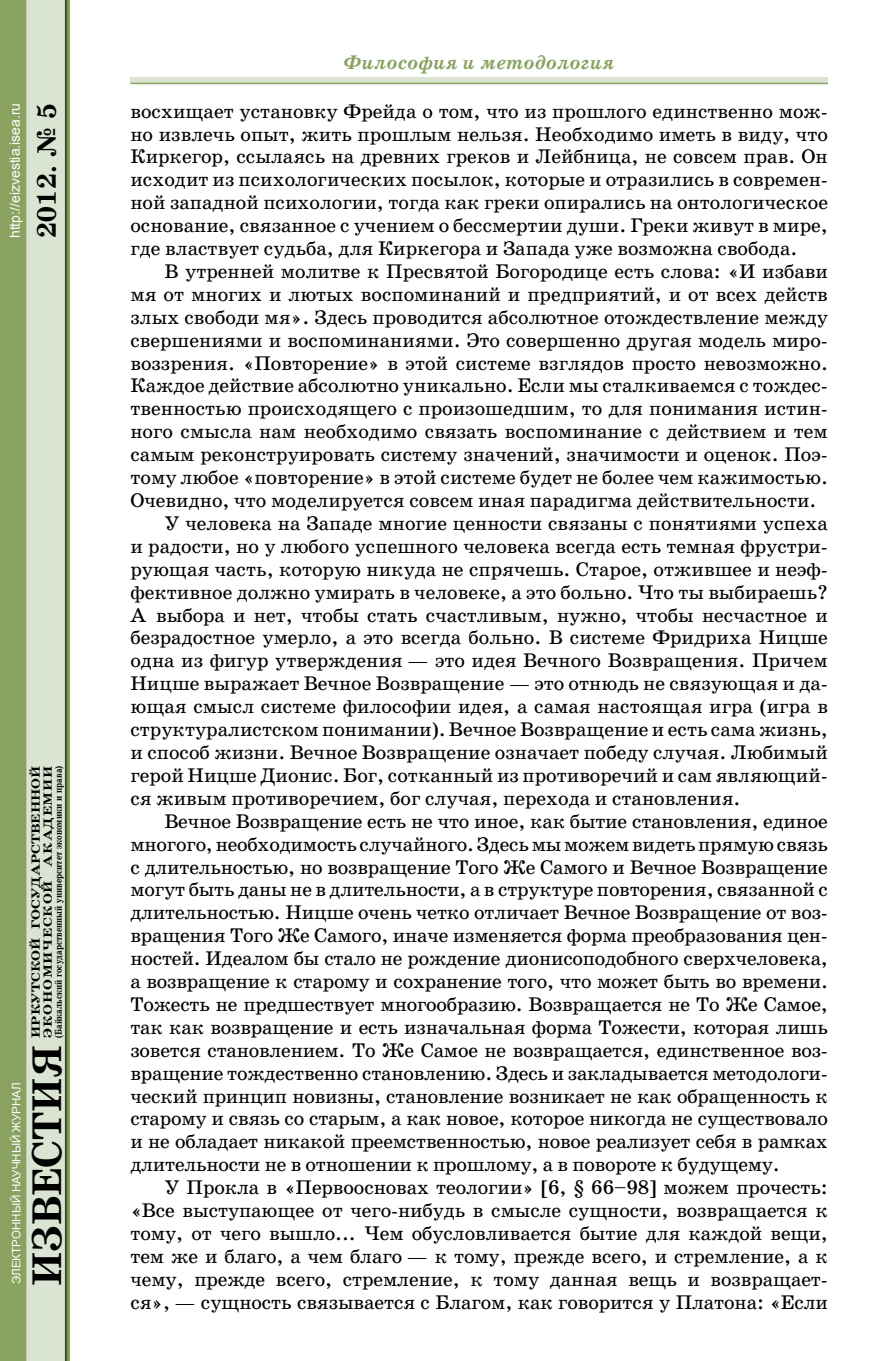
<style>
.page{position:relative;width:896px;height:1361px;background:#fff}
.page>*{position:absolute;margin:0;border:0;box-sizing:border-box;transform-origin:0 0}
.t1{font:700 42px "School Book C";color:#000}
.t2{font:700 27px "School Book C";color:#000}
.t3{font:20px/22.8px "School Book C";color:#000;text-align:justify}
.t4{font:italic 700 20px "School Book C";color:#89a260}
.t5{font:14px "Arial";color:#fff}
.t6{font:700 12px/12px "School Book C";color:#000;scale:1.25 1}
.t7{font:11.6px "Arial";color:#fff}
.t8{font:700 10px "School Book C";color:#000;scale:.85 1}
</style>
<div class="page">
<img style="left:0;top:0;width:70px;height:1361px">
<svg style="left:130px;top:77px;width:698px;height:6px;background:#d6e0cd"></svg>
<hr style="left:130px;top:83px;width:698px;height:1px;background:#89a260">
<p class="t5" style="left:6px;top:238px;width:137px;rotate:-90deg">http://eizvestia.isea.ru</p>
<h2 class="t2" style="left:32px;top:238px;width:136px;rotate:-90deg">2012. № 5</h2>
<p class="t7" style="left:9px;top:1284px;width:203px;rotate:-90deg">ЭЛЕКТРОННЫЙ НАУЧНЫЙ ЖУРНАЛ</p>
<p class="t6" style="left:30px;top:1037px;width:219px;rotate:-90deg">ИРКУТСКОЙ ГОСУДАРСТВЕННОЙ<br>ЭКОНОМИЧЕСКОЙ АКАДЕМИИ</p>
<p class="t8" style="left:53px;top:1037px;width:322px;rotate:-90deg">(Байкальский государственный университет экономики и права)</p>
<h1 class="t1" style="left:23px;top:1286px;width:243px;rotate:-90deg">ИЗВЕСТИЯ</h1>
<p class="t4" style="left:343px;top:51px;width:273px">Философия и методология</p>
<p class="t3" style="left:130px;top:100px;width:699px">восхищает установку Фрейда о том, что из прошлого единственно мож&shy;но извлечь опыт, жить прошлым нельзя. Необходимо иметь в виду, что Киркегор, ссылаясь на древних греков и Лейбница, не совсем прав. Он исходит из психологических посылок, которые и отразились в современ&shy;ной западной психологии, тогда как греки опирались на онтологическое основание, связанное с учением о бессмертии души. Греки живут в мире, где властвует судьба, для Киркегора и Запада уже возможна свобода.</p>
<p class="t3" style="left:164px;top:260px;width:665px">В утренней молитве к Пресвятой Богородице есть слова: «И избави</p>
<p class="t3" style="left:130px;top:283px;width:699px">мя от многих и лютых воспоминаний и предприятий, и от всех действ</p>
<p class="t3" style="left:130px;top:306px;width:699px">злых свободи мя». Здесь проводится абсолютное отождествление между</p>
<p class="t3" style="left:130px;top:329px;width:699px">свершениями и воспоминаниями. Это совершенно другая модель миро-</p>
<p class="t3" style="left:130px;top:352px;width:699px">воззрения. «Повторение» в этой системе взглядов просто невозможно.</p>
<p class="t3" style="left:130px;top:374px;width:699px">Каждое действие абсолютно уникально. Если мы сталкиваемся с тождес-</p>
<p class="t3" style="left:130px;top:397px;width:699px">твенностью происходящего с произошедшим, то для понимания истин-</p>
<p class="t3" style="left:130px;top:420px;width:699px">ного смысла нам необходимо связать воспоминание с действием и тем</p>
<p class="t3" style="left:130px;top:443px;width:699px">самым реконструировать систему значений, значимости и оценок. Поэ-</p>
<p class="t3" style="left:130px;top:466px;width:699px">тому любое «повторение» в этой системе будет не более чем кажимостью.</p>
<p class="t3" style="left:130px;top:489px;width:687px">Очевидно, что моделируется совсем иная парадигма действительности.</p>
<p class="t3" style="left:164px;top:512px;width:665px">У человека на Западе многие ценности связаны с понятиями успеха</p>
<p class="t3" style="left:130px;top:535px;width:699px">и радости, но у любого успешного человека всегда есть темная фрустри-</p>
<p class="t3" style="left:130px;top:558px;width:699px">рующая часть, которую никуда не спрячешь. Старое, отжившее и неэф-</p>
<p class="t3" style="left:130px;top:581px;width:699px">фективное должно умирать в человеке, а это больно. Что ты выбираешь?</p>
<p class="t3" style="left:130px;top:603px;width:699px">А выбора и нет, чтобы стать счастливым, нужно, чтобы несчастное и</p>
<p class="t3" style="left:130px;top:626px;width:699px">безрадостное умерло, а это всегда больно. В системе Фридриха Ницше</p>
<p class="t3" style="left:130px;top:649px;width:699px">одна из фигур утверждения — это идея Вечного Возвращения. Причем</p>
<p class="t3" style="left:130px;top:672px;width:699px">Ницше выражает Вечное Возвращение — это отнюдь не связующая и да-</p>
<p class="t3" style="left:130px;top:695px;width:699px">ющая смысл системе философии идея, а самая настоящая игра (игра в</p>
<p class="t3" style="left:130px;top:718px;width:699px">структуралистском понимании). Вечное Возвращение и есть сама жизнь,</p>
<p class="t3" style="left:130px;top:741px;width:699px">и способ жизни. Вечное Возвращение означает победу случая. Любимый</p>
<p class="t3" style="left:130px;top:764px;width:699px">герой Ницше Дионис. Бог, сотканный из противоречий и сам являющий-</p>
<p class="t3" style="left:130px;top:787px;width:611px">ся живым противоречием, бог случая, перехода и становления.</p>
<p class="t3" style="left:164px;top:810px;width:665px">Вечное Возвращение есть не что иное, как бытие становления, единое</p>
<p class="t3" style="left:130px;top:832px;width:699px">многого, необходимость случайного. Здесь мы можем видеть прямую связь</p>
<p class="t3" style="left:130px;top:855px;width:699px">с длительностью, но возвращение Того Же Самого и Вечное Возвращение</p>
<p class="t3" style="left:130px;top:878px;width:699px">могут быть даны не в длительности, а в структуре повторения, связанной с</p>
<p class="t3" style="left:130px;top:901px;width:699px">длительностью. Ницше очень четко отличает Вечное Возвращение от воз-</p>
<p class="t3" style="left:130px;top:924px;width:699px">вращения Того Же Самого, иначе изменяется форма преобразования цен-</p>
<p class="t3" style="left:130px;top:947px;width:699px">ностей. Идеалом бы стало не рождение дионисоподобного сверхчеловека,</p>
<p class="t3" style="left:130px;top:970px;width:699px">а возвращение к старому и сохранение того, что может быть во времени.</p>
<p class="t3" style="left:130px;top:993px;width:699px">Тожесть не предшествует многообразию. Возвращается не То Же Самое,</p>
<p class="t3" style="left:130px;top:1016px;width:699px">так как возвращение и есть изначальная форма Тожести, которая лишь</p>
<p class="t3" style="left:130px;top:1039px;width:699px">зовется становлением. То Же Самое не возвращается, единственное воз-</p>
<p class="t3" style="left:130px;top:1061px;width:699px">вращение тождественно становлению. Здесь и закладывается методологи-</p>
<p class="t3" style="left:130px;top:1084px;width:699px">ческий принцип новизны, становление возникает не как обращенность к</p>
<p class="t3" style="left:130px;top:1107px;width:699px">старому и связь со старым, а как новое, которое никогда не существовало</p>
<p class="t3" style="left:130px;top:1130px;width:699px">и не обладает никакой преемственностью, новое реализует себя в рамках</p>
<p class="t3" style="left:130px;top:1153px;width:651px">длительности не в отношении к прошлому, а в повороте к будущему.</p>
<p class="t3" style="left:164px;top:1176px;width:665px">У Прокла в «Первоосновах теологии» [6, § 66–98] можем прочесть:</p>
<p class="t3" style="left:130px;top:1199px;width:699px">«Все выступающее от чего-нибудь в смысле сущности, возвращается к</p>
<p class="t3" style="left:130px;top:1222px;width:699px">тому, от чего вышло... Чем обусловливается бытие для каждой вещи,</p>
<p class="t3" style="left:130px;top:1245px;width:699px">тем же и благо, а чем благо — к тому, прежде всего, и стремление, а к</p>
<p class="t3" style="left:130px;top:1268px;width:699px">чему, прежде всего, стремление, к тому данная вещь и возвращает-</p>
<p class="t3" style="left:130px;top:1290px;width:699px">ся», — сущность связывается с Благом, как говорится у Платона: «Если</p>
</div>
